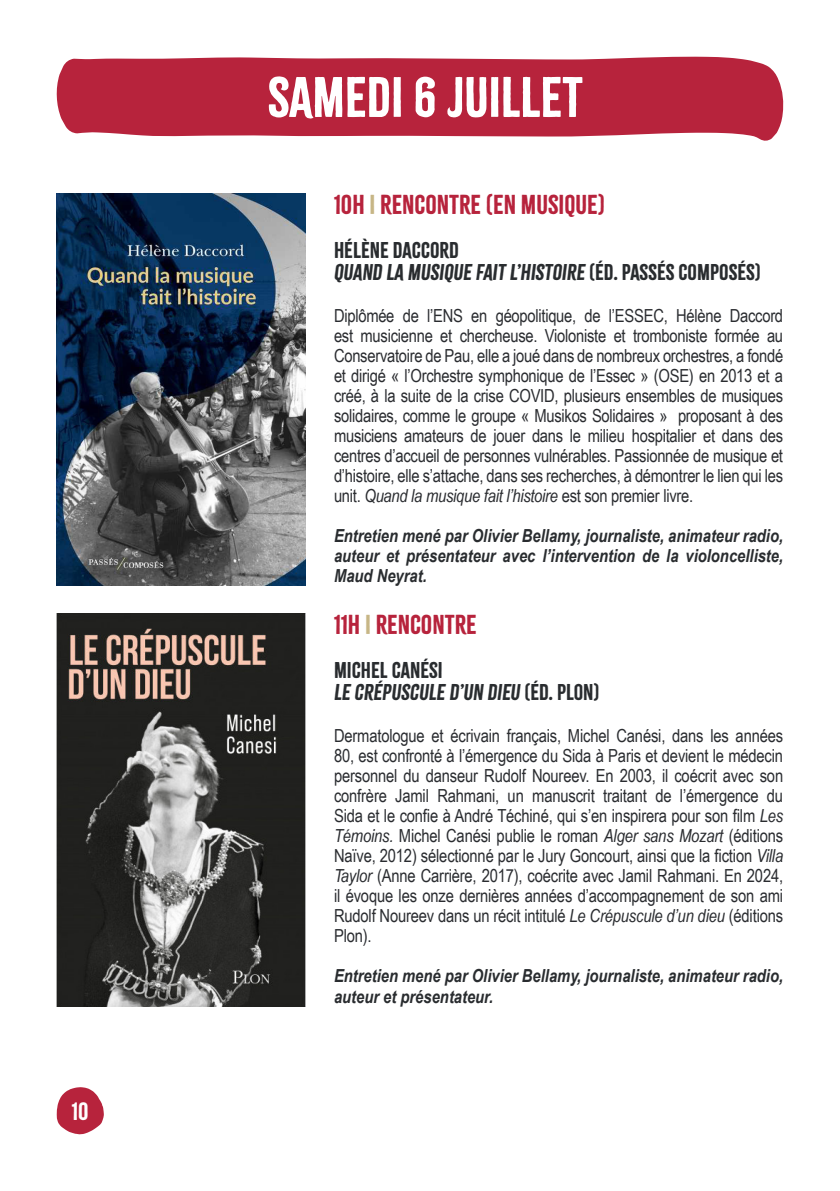
<style>
.page{position:relative;width:840px;height:1191px;background:#fff}
.page>*{position:absolute;margin:0;border:0;box-sizing:border-box;transform-origin:0 0}
.t1{font:50px "Citrus Gothic Solid";color:#fff}
.t2{font:24px "Citrus Gothic Solid";color:#b7233c}
.t3{font:22px "Citrus Gothic Solid";color:#fff}
.t4{font:italic 20px "Citrus Gothic Solid";color:#292c2f}
.t5{font:20px "Citrus Gothic Solid";color:#292c2f}
.t6{font:18px/20px "Arial Narrow";letter-spacing:-.01em;color:#2a2c30;text-align:justify}
.t7{font:italic 700 18px/20px "Arial Narrow";color:#292c2f;text-align:justify}
.s1{color:#c7b686}
.s2{font-style:normal}
.s3{font-style:italic}
</style>
<div class="page">
<svg style="left:57px;top:1087px;width:47px;height:47px"></svg>
<svg style="left:56px;top:56px;width:727px;height:85px;fill:#b7233c"></svg>
<img style="left:57px;top:193px;width:248px;height:392px">
<img style="left:57px;top:614px;width:248px;height:392px">
<p class="t3" style="left:72px;top:1097px;width:18px">10</p>
<p class="t1" style="left:267px;top:66px;width:316px">SAMEDI 6 JUILLET</p>
<p class="t2" style="left:334px;top:189px;width:272px">10H <span class="s1">I</span> RENCONTRE (EN MUSIQUE)</p>
<p class="t5" style="left:334px;top:237px;width:126px">HÉLÈNE DACCORD</p>
<p class="t4" style="left:334px;top:259px;width:428px">QUAND LA MUSIQUE FAIT L’HISTOIRE <span class="s2">(ÉD. PASSÉS COMPOSÉS)</span></p>
<p class="t6" style="left:334px;top:304px;width:450px">Diplômée de l’ENS en géopolitique, de l’ESSEC, Hélène Daccord est musicienne et chercheuse. Violoniste et tromboniste formée au Conservatoire de Pau, elle a joué dans de nombreux orchestres, a fondé et dirigé « l’Orchestre symphonique de l’Essec » (OSE) en 2013 et a créé, à la suite de la crise COVID, plusieurs ensembles de musiques solidaires, comme le groupe « Musikos Solidaires » proposant à des musiciens amateurs de jouer dans le milieu hospitalier et dans des centres d’accueil de personnes vulnérables. Passionnée de musique et d’histoire, elle s’attache, dans ses recherches, à démontrer le lien qui les unit. <span class="s3">Quand la musique fait l’histoire</span> est son premier livre.</p>
<p class="t7" style="left:334px;top:524px;width:450px">Entretien mené par Olivier Bellamy, journaliste, animateur radio, auteur et présentateur avec l’intervention de la violoncelliste, Maud Neyrat.</p>
<p class="t2" style="left:334px;top:610px;width:144px">11H <span class="s1">I</span> RENCONTRE</p>
<p class="t5" style="left:334px;top:658px;width:110px">MICHEL CANÉSI</p>
<p class="t4" style="left:334px;top:680px;width:267px">LE CRÉPUSCULE D’UN DIEU <span class="s2">(ÉD. PLON)</span></p>
<p class="t6" style="left:334px;top:725px;width:450px">Dermatologue et écrivain français, Michel Canési, dans les années 80, est confronté à l’émergence du Sida à Paris et devient le médecin personnel du danseur Rudolf Noureev. En 2003, il coécrit avec son confrère Jamil Rahmani, un manuscrit traitant de l’émergence du Sida et le confie à André Téchiné, qui s’en inspirera pour son film <span class="s3">Les Témoins.</span> Michel Canési publie le roman <span class="s3">Alger sans Mozart</span> (éditions Naïve, 2012) sélectionné par le Jury Goncourt, ainsi que la fiction <span class="s3">Villa Taylor</span> (Anne Carrière, 2017), coécrite avec Jamil Rahmani. En 2024, il évoque les onze dernières années d’accompagnement de son ami Rudolf Noureev dans un récit intitulé <span class="s3">Le Crépuscule d’un dieu</span> (éditions Plon).</p>
<p class="t7" style="left:334px;top:965px;width:450px">Entretien mené par Olivier Bellamy, journaliste, animateur radio, auteur et présentateur.</p>
</div>
